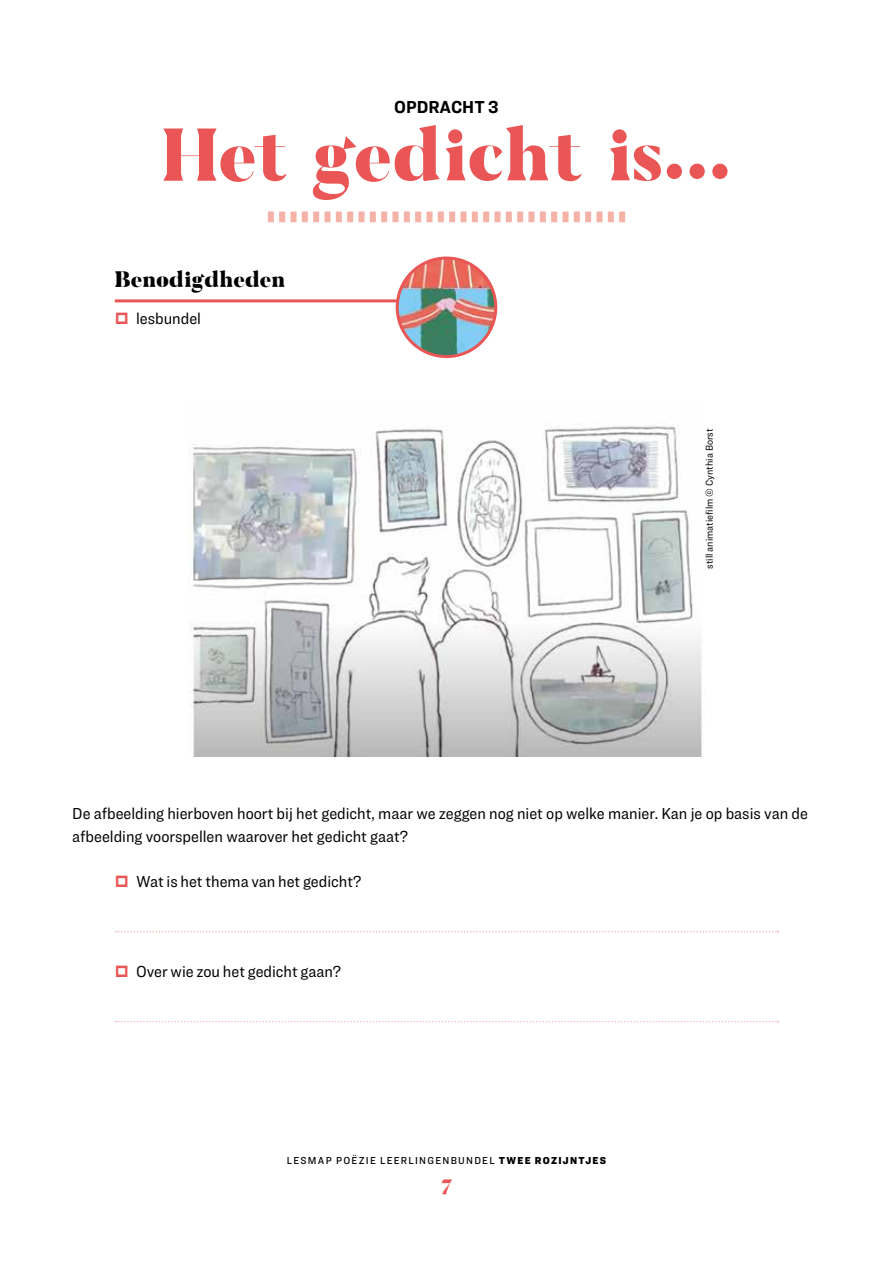
<style>
.page{position:relative;width:893px;height:1263px;background:#fff}
.page>*{position:absolute;margin:0;border:0;box-sizing:border-box;transform-origin:0 0}
.t1{font:75px "Rockwell";color:#e95655}
.t2{font:22.5px "Rockwell";color:#000}
.t3{font:21px "Rockwell";color:#e95655}
.t4{font:700 18px "Ringside Narrow";color:#000}
.t5{font:16.5px/22.5px "Ringside Narrow";color:#000}
.t6{font:500 10.5px "Ringside Narrow";letter-spacing:.12em;color:#000}
.t7{font:10.2px "Ringside Narrow";color:#000}
.s1{font-weight:900}
</style>
<div class="page">
<svg style="left:116px;top:931px;width:662px;height:1px"></svg>
<svg style="left:116px;top:1021px;width:662px;height:1px"></svg>
<hr style="left:115px;top:299px;width:289px;height:3px;background:#e95655">
<img style="left:189px;top:425px;width:513px;height:331px">
<div style="left:619px;top:212px;width:6px;height:10px;background:#f5b2a7"></div>
<div style="left:608px;top:212px;width:6px;height:10px;background:#f5b2a7"></div>
<div style="left:596px;top:212px;width:6px;height:10px;background:#f5b2a7"></div>
<div style="left:585px;top:212px;width:6px;height:10px;background:#f5b2a7"></div>
<div style="left:574px;top:212px;width:6px;height:10px;background:#f5b2a7"></div>
<div style="left:562px;top:212px;width:6px;height:10px;background:#f5b2a7"></div>
<div style="left:551px;top:212px;width:6px;height:10px;background:#f5b2a7"></div>
<div style="left:540px;top:212px;width:6px;height:10px;background:#f5b2a7"></div>
<div style="left:528px;top:212px;width:6px;height:10px;background:#f5b2a7"></div>
<div style="left:517px;top:212px;width:6px;height:10px;background:#f5b2a7"></div>
<div style="left:506px;top:212px;width:6px;height:10px;background:#f5b2a7"></div>
<div style="left:494px;top:212px;width:6px;height:10px;background:#f5b2a7"></div>
<div style="left:483px;top:212px;width:6px;height:10px;background:#f5b2a7"></div>
<div style="left:472px;top:212px;width:6px;height:10px;background:#f5b2a7"></div>
<div style="left:460px;top:212px;width:6px;height:10px;background:#f5b2a7"></div>
<div style="left:449px;top:212px;width:6px;height:10px;background:#f5b2a7"></div>
<div style="left:438px;top:212px;width:6px;height:10px;background:#f5b2a7"></div>
<div style="left:426px;top:212px;width:6px;height:10px;background:#f5b2a7"></div>
<div style="left:415px;top:212px;width:6px;height:10px;background:#f5b2a7"></div>
<div style="left:404px;top:212px;width:6px;height:10px;background:#f5b2a7"></div>
<div style="left:392px;top:212px;width:6px;height:10px;background:#f5b2a7"></div>
<div style="left:381px;top:212px;width:6px;height:10px;background:#f5b2a7"></div>
<div style="left:370px;top:212px;width:6px;height:10px;background:#f5b2a7"></div>
<div style="left:358px;top:212px;width:6px;height:10px;background:#f5b2a7"></div>
<div style="left:347px;top:212px;width:6px;height:10px;background:#f5b2a7"></div>
<div style="left:336px;top:212px;width:6px;height:10px;background:#f5b2a7"></div>
<div style="left:324px;top:212px;width:6px;height:10px;background:#f5b2a7"></div>
<div style="left:313px;top:212px;width:6px;height:10px;background:#f5b2a7"></div>
<div style="left:302px;top:212px;width:6px;height:10px;background:#f5b2a7"></div>
<div style="left:290px;top:212px;width:6px;height:10px;background:#f5b2a7"></div>
<div style="left:279px;top:212px;width:6px;height:10px;background:#f5b2a7"></div>
<div style="left:268px;top:212px;width:6px;height:10px;background:#f5b2a7"></div>
<img style="left:397px;top:258px;width:99px;height:99px;border-radius:49px">
<div style="left:396px;top:257px;width:101px;height:101px;border:3px solid #e95655;border-radius:50%"></div>
<p class="t4" style="left:394px;top:94px;width:106px">OPDRACHT 3</p>
<h1 class="t1" style="left:162px;top:119px;width:571px">Het gedicht is...</h1>
<h2 class="t2" style="left:115px;top:268px;width:172px">Benodigdheden</h2>
<p class="t5" style="left:136px;top:307px;width:67px">lesbundel</p>
<p class="t7" style="left:702px;top:569px;width:142px;rotate:-90deg">still animatiefilm © Cynthia Borst</p>
<p class="t5" style="left:72px;top:802px;width:737px">De afbeelding hierboven hoort bij het gedicht, maar we zeggen nog niet op welke manier. Kan je op basis van de afbeelding voorspellen waarover het gedicht gaat?</p>
<p class="t5" style="left:136px;top:869px;width:227px">Wat is het thema van het gedicht?</p>
<p class="t5" style="left:136px;top:959px;width:207px">Over wie zou het gedicht gaan?</p>
<p class="t6" style="left:287px;top:1153px;width:321px">LESMAP POËZIE LEERLINGENBUNDEL <span class="s1">TWEE ROZIJNTJES</span></p>
<p class="t3" style="left:442px;top:1177px;width:11px">7</p>
</div>
